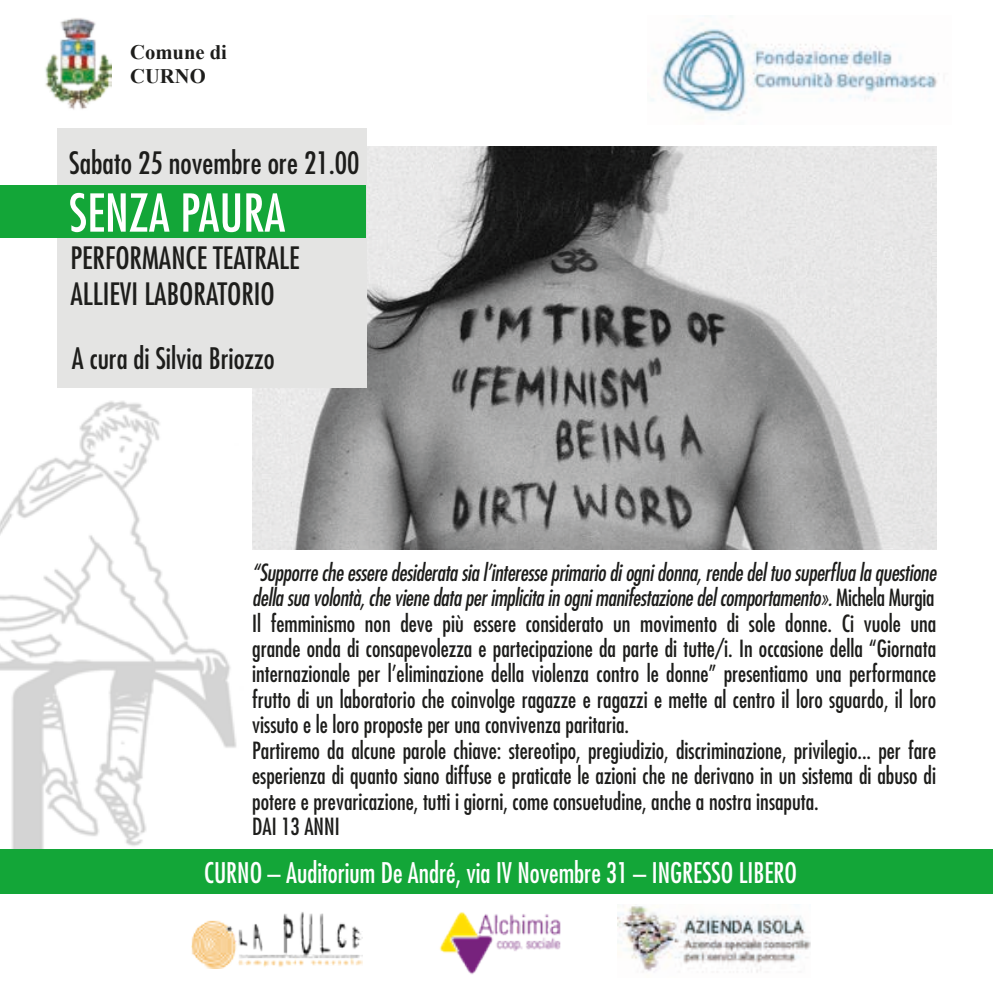
<style>
.page{position:relative;width:993px;height:993px;background:#fff}
.page>*{position:absolute;margin:0;border:0;box-sizing:border-box;transform-origin:0 0}
.t1{font:condensed 50.75px "Futura Std";color:#fff}
.t2{font:condensed 30px/36px "Futura Std";color:#1d1d1b}
.t3{font:condensed 28.75px "Futura Std";color:#1d1d1b}
.t4{font:condensed 27.75px "Futura Std";color:#fff;scale:.95 1}
.t5{font:condensed 23px/25.5px "Futura Std";color:#1d1d1b;scale:.95 1}
.t6{font:700 20.5px/24px "Times New Roman";color:#1d1d1b}
.s1{font-style:italic}
</style>
<div class="page">
<img style="left:0;top:401px;width:264px;height:447px">
<img style="left:252px;top:146px;width:683px;height:403px">
<div style="left:0;top:848px;width:992px;height:45px;background:#13a638"></div>
<div style="left:57px;top:128px;width:309px;height:260px;background:#e4e4e3"></div>
<div style="left:0;top:185px;width:366px;height:52px;background:#13a638"></div>
<img style="left:651px;top:22px;width:288px;height:94px">
<img style="left:439px;top:912px;width:122px;height:63px">
<img style="left:617px;top:906px;width:193px;height:67px">
<img style="left:191px;top:912px;width:171px;height:56px">
<img style="left:45px;top:18px;width:67px;height:92px">
<p class="t6" style="left:130px;top:40px;width:98px">Comune di<br>CURNO</p>
<h2 class="t2" style="left:69px;top:145px;width:292px">Sabato 25 novembre ore 21.00</h2>
<h1 class="t1" style="left:69px;top:182px;width:217px">SENZA PAURA</h1>
<h2 class="t2" style="left:70px;top:239px;width:230px">PERFORMANCE TEATRALE<br>ALLIEVI LABORATORIO</h2>
<p class="t3" style="left:72px;top:341px;width:204px">A cura di Silvia Briozzo</p>
<p class="t5" style="left:252px;top:559px;width:721px"><span class="s1">“Supporre che essere desiderata sia l’interesse primario di ogni donna, rende del tuo superflua la questione della sua volontà, che viene data per implicita in ogni manifestazione del comportamento».</span> Michela Murgia Il femminismo non deve più essere considerato un movimento di sole donne. Ci vuole una grande onda di consapevolezza e partecipazione da parte di tutte/i. In occasione della “Giornata internazionale per l’eliminazione della violenza contro le donne” presentiamo una performance frutto di un laboratorio che coinvolge ragazze e ragazzi e mette al centro il loro sguardo, il loro vissuto e le loro proposte per una convivenza paritaria.<br>Partiremo da alcune parole chiave: stereotipo, pregiudizio, discriminazione, privilegio... per fare esperienza di quanto siano diffuse e praticate le azioni che ne derivano in un sistema di abuso di potere e prevaricazione, tutti i giorni, come consuetudine, anche a nostra insaputa.<br>DAI 13 ANNI</p>
<p class="t4" style="left:204px;top:856px;width:625px">CURNO – Auditorium De André, via IV Novembre 31 – INGRESSO LIBERO</p>
</div>
